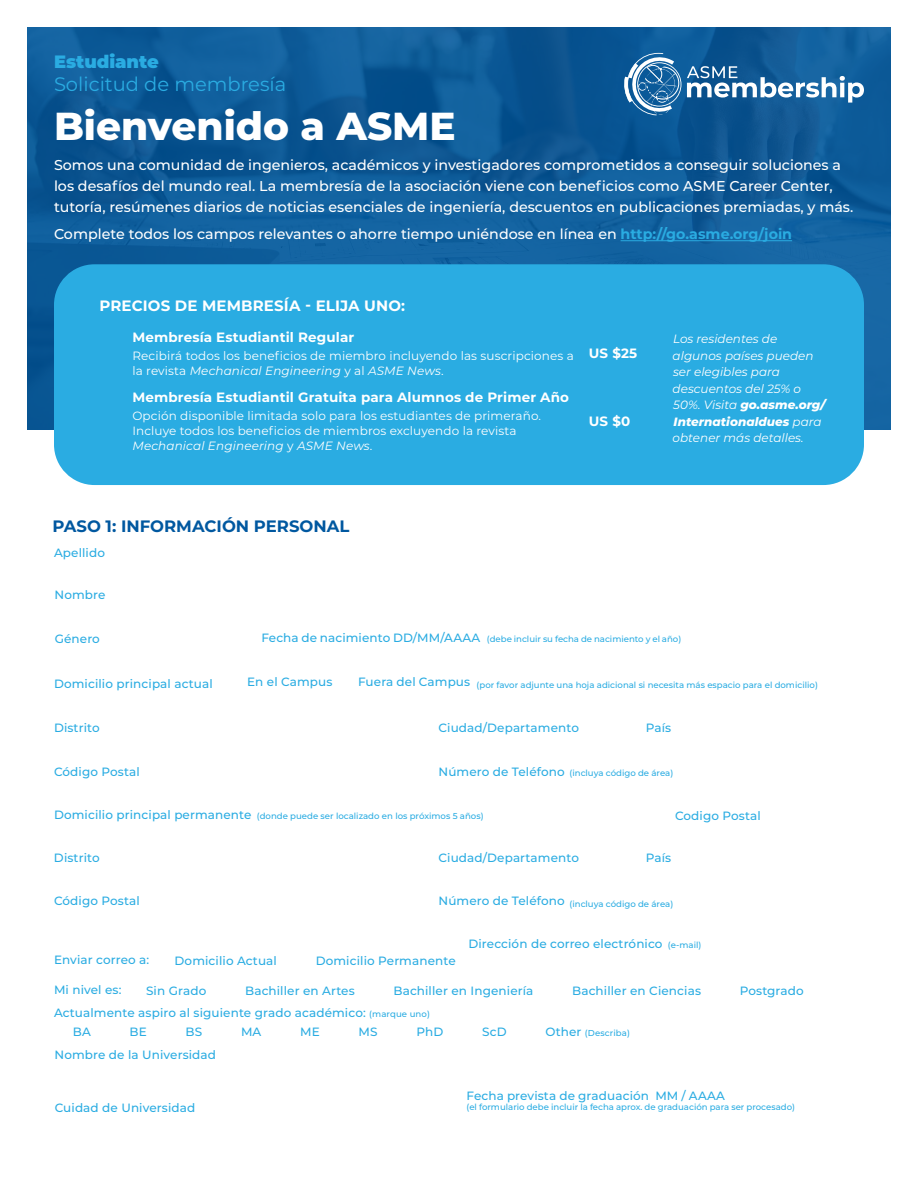
<style>
.page{position:relative;width:918px;height:1188px;background:#fff}
.page>*{position:absolute;margin:0;border:0;box-sizing:border-box;transform-origin:0 0}
.t1{font:800 39px "Montserrat";color:#fff}
.t2{font:19.5px "Montserrat";color:#2aace2}
.t3{font:900 17.85px "Montserrat";color:#2aace2}
.t4{font:700 16.5px "Montserrat";color:#0058a0}
.t5{font:700 15px "Montserrat";letter-spacing:.01em;color:#fff}
.t6{font:500 14.25px/21px "Montserrat";color:#fff}
.t7{font:700 13.5px "Montserrat";letter-spacing:.01em;color:#fff}
.t8{font:500 12px/18.9px "Montserrat";letter-spacing:.01em;color:#2aace2}
.t9{font:12px/15px "Montserrat";letter-spacing:.01em;color:#fff}
.t10{font:italic 12px/16.5px "Montserrat";color:#fff}
.t11{font:500 8.55px "Montserrat";color:#2aace2}
.s1{font-weight:700;color:#2aace2}
.s2{font-style:italic}
.s3{font-weight:800}
.s4{font-size:12px}
.s5{font-size:8.55px}
</style>
<div class="page">
<svg style="left:27px;top:27px;width:864px;height:403px;fill:#0f5c99"></svg>
<hr style="left:621px;top:240px;width:171px;height:1px;background:#2aace2">
<div style="left:54px;top:264px;width:810px;height:221px;background:#2aace2;border-radius:40px"></div>
<svg style="left:687px;top:66px;width:177px;height:37px"></svg>
<svg style="left:623px;top:53px;width:58px;height:62px"></svg>
<h3 class="t3" style="left:54px;top:49px;width:106px">Estudiante</h3>
<h2 class="t2" style="left:54px;top:71px;width:234px">Solicitud de membresía</h2>
<h1 class="t1" style="left:54px;top:97px;width:403px">Bienvenido a ASME</h1>
<p class="t6" style="left:54px;top:153px;width:801px">Somos una comunidad de ingenieros, académicos y investigadores comprometidos a conseguir soluciones a los desafíos del mundo real. La membresía de la asociación viene con beneficios como ASME Career Center, tutoría, resúmenes diarios de noticias esenciales de ingeniería, descuentos en publicaciones premiadas, y más.</p>
<p class="t6" style="left:54px;top:223px;width:740px">Complete todos los campos relevantes o ahorre tiempo uniéndose en línea en <span class="s1">http://go.asme.org/join</span></p>
<p class="t5" style="left:99px;top:295px;width:307px">PRECIOS DE MEMBRESÍA - ELIJA UNO:</p>
<p class="t7" style="left:132px;top:327px;width:223px">Membresía Estudiantil Regular</p>
<p class="t9" style="left:132px;top:348px;width:443px">Recibirá todos los beneficios de miembro incluyendo las suscripciones a la revista <span class="s2">Mechanical Engineering</span> y al <span class="s2">ASME News</span>.</p>
<p class="t7" style="left:589px;top:344px;width:50px">US $25</p>
<p class="t7" style="left:132px;top:387px;width:438px">Membresía Estudiantil Gratuita para Alumnos de Primer Año</p>
<p class="t9" style="left:132px;top:408px;width:410px">Opción disponible limitada solo para los estudiantes de primeraño.<br>Incluye todos los beneficios de miembros excluyendo la revista<br><span class="s2">Mechanical Engineering</span> y <span class="s2">ASME News</span>.</p>
<p class="t7" style="left:589px;top:411px;width:43px">US $0</p>
<h3 class="t4" style="left:52px;top:514px;width:298px">PASO 1: INFORMACIÓN PERSONAL</h3>
<p class="t8" style="left:54px;top:543px;width:52px">Apellido</p>
<p class="t8" style="left:55px;top:585px;width:52px">Nombre</p>
<p class="t10" style="left:673px;top:330px;width:154px">Los residentes de algunos países pueden ser elegibles para descuentos del 25% o<br>50%. Visita <span class="s3">go.asme.org/<br>Internationaldues</span> para obtener más detalles.</p>
<p class="t8" style="left:55px;top:629px;width:47px">Género</p>
<p class="t11" style="left:261px;top:633px;width:421px"><span class="s4">Fecha de nacimiento DD/MM/AAAA</span> (debe incluir su fecha de nacimiento y el año)</p>
<p class="t8" style="left:54px;top:673px;width:160px">Domicilio principal actual</p>
<p class="t8" style="left:247px;top:672px;width:87px">En el Campus</p>
<p class="t11" style="left:358px;top:679px;width:461px"><sup>Fuera</sup> <sup>del</sup> <sup>Campus</sup> (por favor adjunte una hoja adicional si necesita más espacio para el domicilio)</p>
<p class="t8" style="left:54px;top:718px;width:47px">Distrito</p>
<p class="t8" style="left:438px;top:718px;width:142px">Ciudad/Departamento</p>
<p class="t8" style="left:646px;top:718px;width:27px">País</p>
<p class="t8" style="left:54px;top:762px;width:87px">Código Postal</p>
<p class="t8" style="left:438px;top:762px;width:128px">Número de Teléfono</p>
<p class="t11" style="left:570px;top:767px;width:105px">(incluya código de área)</p>
<p class="t8" style="left:54px;top:805px;width:199px">Domicilio principal permanente</p>
<p class="t8" style="left:675px;top:806px;width:87px">Codigo Postal</p>
<p class="t11" style="left:257px;top:810px;width:228px">(donde puede ser localizado en los próximos 5 años)</p>
<p class="t8" style="left:54px;top:848px;width:47px">Distrito</p>
<p class="t8" style="left:438px;top:848px;width:142px">Ciudad/Departamento</p>
<p class="t8" style="left:646px;top:848px;width:27px">País</p>
<p class="t8" style="left:54px;top:891px;width:87px">Código Postal</p>
<p class="t8" style="left:438px;top:891px;width:128px">Número de Teléfono</p>
<p class="t8" style="left:468px;top:934px;width:196px">Dirección de correo electrónico</p>
<p class="t11" style="left:570px;top:898px;width:105px">(incluya código de área)</p>
<p class="t11" style="left:668px;top:939px;width:35px">(e-mail)</p>
<p class="t8" style="left:54px;top:950px;width:97px">Enviar correo a:</p>
<p class="t8" style="left:175px;top:951px;width:104px">Domicilio Actual</p>
<p class="t8" style="left:316px;top:951px;width:141px">Domicilio Permanente</p>
<p class="t8" style="left:54px;top:980px;width:69px">Mi nivel es:</p>
<p class="t8" style="left:146px;top:980px;width:62px">Sin Grado</p>
<p class="t8" style="left:245px;top:980px;width:111px">Bachiller en Artes</p>
<p class="t8" style="left:393px;top:980px;width:141px">Bachiller en Ingeniería</p>
<p class="t8" style="left:572px;top:980px;width:130px">Bachiller en Ciencias</p>
<p class="t8" style="left:740px;top:980px;width:65px">Postgrado</p>
<p class="t8" style="left:73px;top:1003px;width:359px;text-indent:-19px">Actualmente aspiro al siguiente grado académico: <span class="s5">(marque uno)<br></span>BA</p>
<p class="t8" style="left:130px;top:1022px;width:19px">BE</p>
<p class="t8" style="left:186px;top:1022px;width:18px">BS</p>
<p class="t8" style="left:241px;top:1022px;width:22px">MA</p>
<p class="t8" style="left:300px;top:1022px;width:21px">ME</p>
<p class="t8" style="left:359px;top:1022px;width:21px">MS</p>
<p class="t8" style="left:416px;top:1022px;width:28px">PhD</p>
<p class="t8" style="left:482px;top:1022px;width:26px">ScD</p>
<p class="t11" style="left:545px;top:1027px;width:86px"><span class="s4">Other</span> (Describa)</p>
<p class="t8" style="left:55px;top:1045px;width:163px">Nombre de la Universidad</p>
<p class="t8" style="left:466px;top:1086px;width:260px">Fecha prevista de graduación MM / AAAA</p>
<p class="t8" style="left:55px;top:1098px;width:142px">Cuidad de Universidad</p>
<p class="t11" style="left:466px;top:1101px;width:330px">(el formulario debe incluir la fecha aprox. de graduación para ser procesado)</p>
</div>
